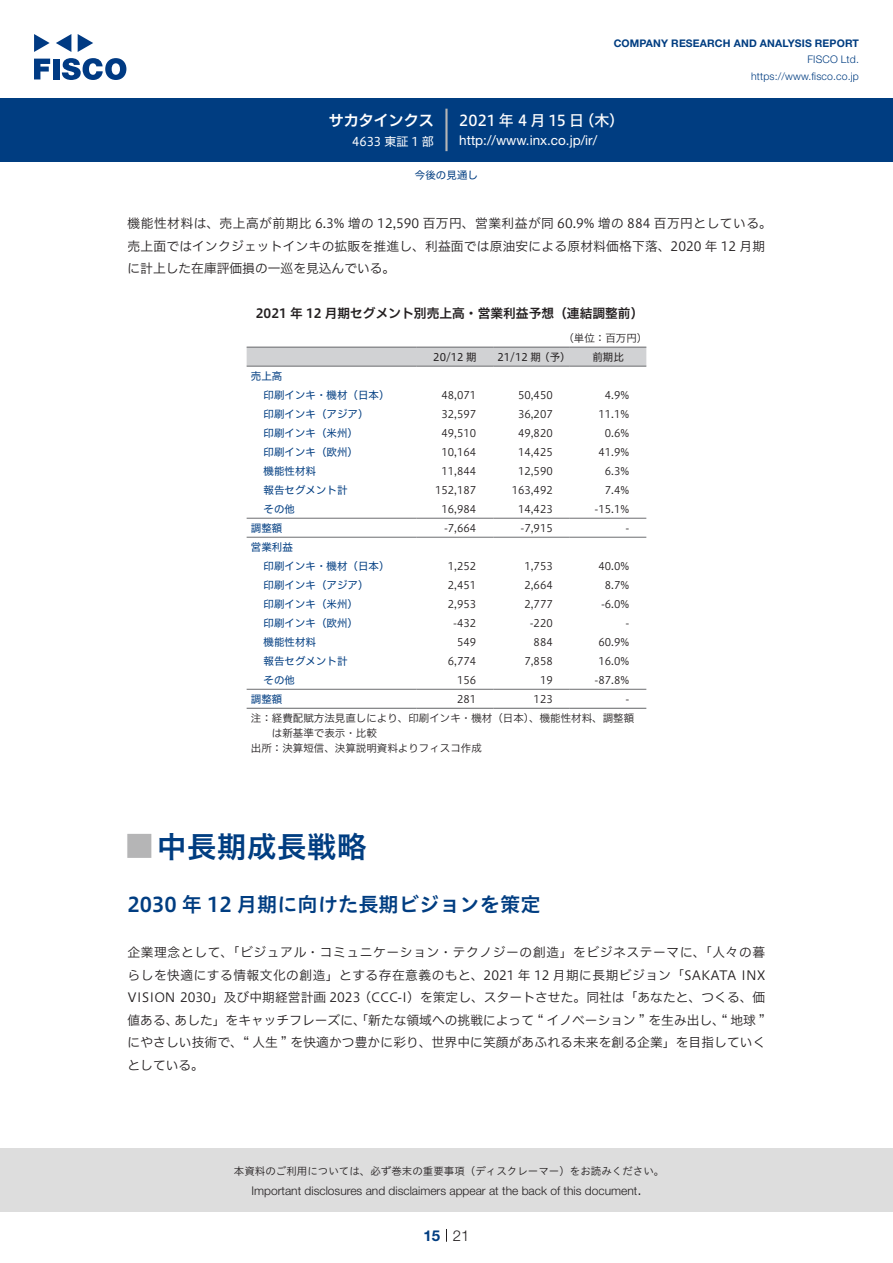
<style>
.page{position:relative;width:893px;height:1263px;background:#fff}
.page>*{position:absolute;margin:0;border:0;box-sizing:border-box;transform-origin:0 0}
.t1{font:30px "Hiragino UD Sans Std N W6";color:#003d81}
.t2{font:700 24px "Koz Go Pro";color:#b5b5b6}
.t3{font:20.25px "Hiragino UD Sans Std W6";color:#003d81}
.t4{font:15px "Hiragino UD Sans F Std N W5";color:#fff}
.t5{font:15px "Hiragino UD Sans F Std N W6";color:#fff}
.t6{font:300 15px "Helvetica Neue LT Std";color:#231f20}
.t7{font:700 15px "Helvetica Neue LT Std";color:#003d81}
.t8{font:13.5px "Helvetica Neue LT Std";color:#fff}
.t9{font:12.75px/22.5px "Hiragino UD Sans F Std N W3";letter-spacing:.005em;color:#231f20}
.t10{font:12.75px "Hiragino UD Sans F Std N W6";color:#231f20}
.t11{font:300 12px "Helvetica Neue LT Std";color:#231f20}
.t12{font:12px "Hiragino UD Sans F Std N W4";color:#fff}
.t13{font:10.5px "Hiragino UD Sans F Std N W3";color:#231f20}
.t14{font:10.5px/19px "Hiragino UD Sans F Std N W4";color:#003d81}
.t15{font:10.5px "Hiragino UD Sans Std W3";color:#231f20}
.t16{font:700 10.5px "Helvetica Neue LT Std";letter-spacing:.015em;color:#003d81}
.t17{font:300 10.5px/16.5px "Helvetica Neue LT Std";letter-spacing:.015em;color:#003d81;text-align:right}
.t18{font:10.5px "Hiragino UD Sans F Std N W4";color:#231f20}
</style>
<div class="page">
<div style="left:0;top:1148px;width:893px;height:64px;background:#ddd"></div>
<svg style="left:34px;top:59px;width:16px;height:20px"></svg>
<div style="left:53px;top:59px;width:6px;height:20px;background:#003a83"></div>
<svg style="left:62px;top:58px;width:64px;height:22px"></svg>
<svg style="left:34px;top:34px;width:16px;height:18px"></svg>
<svg style="left:78px;top:34px;width:15px;height:18px"></svg>
<svg style="left:56px;top:34px;width:15px;height:18px"></svg>
<div style="left:0;top:98px;width:893px;height:64px;background:#003d81"></div>
<hr style="left:445px;top:109px;width:3px;height:42px;background:#b5b5b6">
<svg style="left:446px;top:1229px;width:1px;height:13px"></svg>
<div style="left:247px;top:348px;width:399px;height:18px;background:#d1d2d4"></div>
<hr style="left:247px;top:366px;width:170px;height:1px;background:#6c6d70">
<hr style="left:417px;top:366px;width:76px;height:1px;background:#6c6d70">
<hr style="left:493px;top:366px;width:77px;height:1px;background:#6c6d70">
<hr style="left:570px;top:366px;width:76px;height:1px;background:#6c6d70">
<hr style="left:247px;top:518px;width:170px;height:1px;background:#6c6d70">
<hr style="left:417px;top:518px;width:76px;height:1px;background:#6c6d70">
<hr style="left:493px;top:518px;width:77px;height:1px;background:#6c6d70">
<hr style="left:570px;top:518px;width:76px;height:1px;background:#6c6d70">
<hr style="left:247px;top:537px;width:170px;height:1px;background:#6c6d70">
<hr style="left:417px;top:537px;width:76px;height:1px;background:#6c6d70">
<hr style="left:493px;top:537px;width:77px;height:1px;background:#6c6d70">
<hr style="left:570px;top:537px;width:76px;height:1px;background:#6c6d70">
<hr style="left:247px;top:689px;width:170px;height:1px;background:#6c6d70">
<hr style="left:417px;top:689px;width:76px;height:1px;background:#6c6d70">
<hr style="left:493px;top:689px;width:77px;height:1px;background:#6c6d70">
<hr style="left:570px;top:689px;width:76px;height:1px;background:#6c6d70">
<hr style="left:247px;top:347px;width:170px;height:1px;background:#6c6d70">
<hr style="left:417px;top:347px;width:76px;height:1px;background:#6c6d70">
<hr style="left:493px;top:347px;width:77px;height:1px;background:#6c6d70">
<hr style="left:570px;top:347px;width:76px;height:1px;background:#6c6d70">
<hr style="left:247px;top:708px;width:170px;height:1px;background:#6c6d70">
<hr style="left:417px;top:708px;width:76px;height:1px;background:#6c6d70">
<hr style="left:493px;top:708px;width:77px;height:1px;background:#6c6d70">
<hr style="left:570px;top:708px;width:76px;height:1px;background:#6c6d70">
<p class="t5" style="left:329px;top:109px;width:107px">サカタインクス</p>
<p class="t12" style="left:352px;top:132px;width:83px">4633 東証 1 部</p>
<p class="t16" style="left:614px;top:37px;width:247px">COMPANY RESEARCH AND ANALYSIS REPORT</p>
<p class="t17" style="left:751px;top:51px;width:109px">FISCO Ltd. https://www.fisco.co j p.</p>
<p class="t4" style="left:459px;top:109px;width:126px">2021 年 4 月 15 日</p>
<p class="t4" style="left:579px;top:109px;width:46px">（木(</p>
<p class="t8" style="left:459px;top:132px;width:139px">http: / / w w w . i n x . c o j p. /i r/</p>
<p class="t14" style="left:415px;top:165px;width:64px">今後の見通し</p>
<p class="t9" style="left:128px;top:211px;width:646px">機能性材料は、売上高が前期比 6.3% 増の 12,590 百万円、営業利益が同 60.9% 増の 884 百万円としている。売上面ではインクジェットインキの拡販を推進し、利益面では原油安による原材料価格下落、2020 年 12 月期に計上した在庫評価損の一巡を見込んでいる。</p>
<p class="t10" style="left:256px;top:304px;width:389px">2021 年 12 月期セグメント別売上高・営業利益予想（連結調整前(</p>
<p class="t13" style="left:563px;top:330px;width:85px">（単位：百万円(</p>
<p class="t18" style="left:592px;top:349px;width:33px">前期比</p>
<p class="t18" style="left:433px;top:349px;width:45px">20/12 期</p>
<p class="t18" style="left:497px;top:349px;width:45px">21/12 期</p>
<p class="t18" style="left:539px;top:349px;width:33px">（予）</p>
<p class="t14" style="left:251px;top:366px;width:33px">売上高</p>
<p class="t14" style="left:264px;top:385px;width:127px">印刷インキ・機材（日本(</p>
<p class="t13" style="left:442px;top:387px;width:36px">48,071</p>
<p class="t13" style="left:518px;top:387px;width:36px">50,450</p>
<p class="t13" style="left:605px;top:387px;width:26px">4.9%</p>
<p class="t14" style="left:264px;top:404px;width:106px">印刷インキ（アジア(</p>
<p class="t13" style="left:442px;top:406px;width:36px">32,597</p>
<p class="t13" style="left:518px;top:406px;width:36px">36,207</p>
<p class="t13" style="left:599px;top:406px;width:32px">11.1%</p>
<p class="t14" style="left:264px;top:423px;width:96px">印刷インキ（米州(</p>
<p class="t13" style="left:442px;top:425px;width:36px">49,510</p>
<p class="t13" style="left:518px;top:425px;width:36px">49,820</p>
<p class="t13" style="left:605px;top:425px;width:26px">0.6%</p>
<p class="t14" style="left:264px;top:442px;width:96px">印刷インキ（欧州(</p>
<p class="t13" style="left:442px;top:444px;width:36px">10,164</p>
<p class="t13" style="left:518px;top:444px;width:36px">14,425</p>
<p class="t13" style="left:599px;top:444px;width:32px">41.9%</p>
<p class="t14" style="left:264px;top:461px;width:54px">機能性材料</p>
<p class="t13" style="left:442px;top:463px;width:36px">11,844</p>
<p class="t13" style="left:518px;top:463px;width:36px">12,590</p>
<p class="t13" style="left:605px;top:463px;width:26px">6.3%</p>
<p class="t14" style="left:264px;top:480px;width:85px">報告セグメント計</p>
<p class="t13" style="left:435px;top:482px;width:43px">152,187</p>
<p class="t13" style="left:512px;top:482px;width:43px">163,492</p>
<p class="t13" style="left:605px;top:482px;width:26px">7.4%</p>
<p class="t14" style="left:264px;top:499px;width:33px">その他</p>
<p class="t13" style="left:442px;top:501px;width:36px">16,984</p>
<p class="t13" style="left:518px;top:501px;width:36px">14,423</p>
<p class="t13" style="left:595px;top:501px;width:36px">-15.1%</p>
<p class="t14" style="left:251px;top:518px;width:43px">調整額営業利益</p>
<p class="t13" style="left:444px;top:520px;width:34px">-7,664</p>
<p class="t13" style="left:521px;top:520px;width:34px">-7,915</p>
<p class="t13" style="left:625px;top:520px;width:5px">-</p>
<p class="t14" style="left:264px;top:556px;width:127px">印刷インキ・機材（日本(</p>
<p class="t13" style="left:448px;top:558px;width:30px">1,252</p>
<p class="t13" style="left:524px;top:558px;width:30px">1,753</p>
<p class="t13" style="left:599px;top:558px;width:32px">40.0%</p>
<p class="t14" style="left:264px;top:575px;width:106px">印刷インキ（アジア(</p>
<p class="t13" style="left:448px;top:577px;width:30px">2,451</p>
<p class="t13" style="left:524px;top:577px;width:30px">2,664</p>
<p class="t13" style="left:605px;top:577px;width:26px">8.7%</p>
<p class="t14" style="left:264px;top:594px;width:96px">印刷インキ（米州(</p>
<p class="t13" style="left:448px;top:596px;width:30px">2,953</p>
<p class="t13" style="left:524px;top:596px;width:30px">2,777</p>
<p class="t13" style="left:601px;top:596px;width:30px">-6.0%</p>
<p class="t14" style="left:264px;top:613px;width:96px">印刷インキ（欧州(</p>
<p class="t13" style="left:453px;top:615px;width:25px">-432</p>
<p class="t13" style="left:530px;top:615px;width:25px">-220</p>
<p class="t13" style="left:625px;top:615px;width:5px">-</p>
<p class="t14" style="left:264px;top:632px;width:54px">機能性材料</p>
<p class="t13" style="left:457px;top:634px;width:21px">549</p>
<p class="t13" style="left:534px;top:634px;width:21px">884</p>
<p class="t13" style="left:599px;top:634px;width:32px">60.9%</p>
<p class="t14" style="left:264px;top:651px;width:85px">報告セグメント計</p>
<p class="t13" style="left:448px;top:653px;width:30px">6,774</p>
<p class="t13" style="left:524px;top:653px;width:30px">7,858</p>
<p class="t13" style="left:599px;top:653px;width:32px">16.0%</p>
<p class="t14" style="left:264px;top:670px;width:33px">その他</p>
<p class="t13" style="left:457px;top:672px;width:21px">156</p>
<p class="t13" style="left:540px;top:672px;width:14px">19</p>
<p class="t13" style="left:595px;top:672px;width:36px">-87.8%</p>
<p class="t14" style="left:251px;top:689px;width:33px">調整額</p>
<p class="t13" style="left:251px;top:710px;width:385px">注：経費配賦方法見直しにより、印刷インキ・機材（日本）、機能性材料、調整額</p>
<p class="t13" style="left:272px;top:725px;width:106px">は新基準で表示・比較</p>
<p class="t13" style="left:251px;top:740px;width:232px">出所：決算短信、決算説明資料よりフィスコ作成</p>
<p class="t13" style="left:457px;top:691px;width:21px">281</p>
<p class="t13" style="left:534px;top:691px;width:21px">123</p>
<p class="t13" style="left:625px;top:691px;width:5px">-</p>
<h1 class="t1" style="left:157px;top:823px;width:211px">中長期成長戦略</h1>
<h2 class="t2" style="left:128px;top:831px;width:25px">█</h2>
<h3 class="t3" style="left:128px;top:888px;width:415px">2030 年 12 月期に向けた長期ビジョンを策定</h3>
<p class="t9" style="left:128px;top:940px;width:639px;text-align:right">企業理念として、「ビジュアル・コミュニケーション・テクノジーの創造」をビジネステーマに、「人々の暮らしを快適にする情報文化の創造」とする存在意義のもと、2021 年 12 月期に長期ビジョン「SAKATA INX VISION 2030」及び中期経営計画 2023（CCC ）I- を策定し、スタートさせた。同社は「あなたと、つくる、価あした」をキャッチフレーズに、「新たな領域への挑戦によって “ イノベーション ” を生み出し、“ 地球 “</p>
<p class="t9" style="left:128px;top:1008px;width:639px">値ある、<br>にやさしい技術で、“ 人生 ” を快適かつ豊かに彩り、世界中に笑顔があふれる未来を創る企業」を目指していくとしている。</p>
<p class="t15" style="left:234px;top:1163px;width:432px">本資料のご利用については、必ず巻末の重要事項（ディスクレーマー）をお読みください。</p>
<p class="t6" style="left:637px;top:1180px;width:6px">.</p>
<p class="t11" style="left:251px;top:1183px;width:387px">Important disclosures and disclaimers appear at the back of this document</p>
<p class="t7" style="left:423px;top:1226px;width:18px">15</p>
<p class="t6" style="left:453px;top:1226px;width:18px">21</p>
</div>
